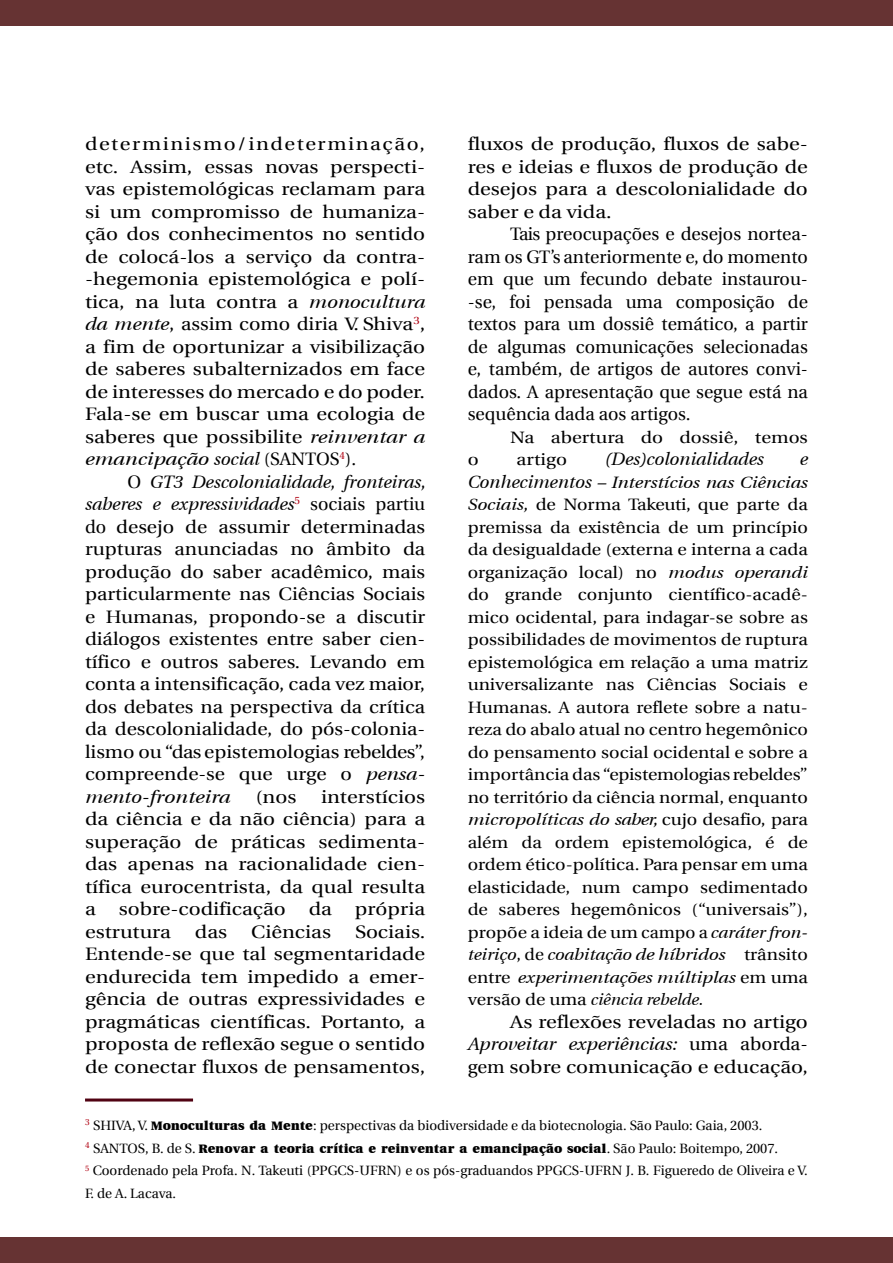
<style>
.page{position:relative;width:893px;height:1263px;background:#fff}
.page>*{position:absolute;margin:0;border:0;box-sizing:border-box;transform-origin:0 0}
.t1{font:18px/22.5px "Utopia";color:#000;text-align:justify;scale:1.15 1}
.t2{font:18px/22.5px "Utopia";color:#000;text-align:justify}
.t3{font:italic 18px "Utopia";color:#000}
.t4{font:16.5px/22.5px "Utopia";color:#000;text-align:justify;scale:1.1 1}
.t5{font:16.5px "Utopia";color:#000;scale:1.15 1}
.t6{font:13.5px/22.5px "Utopia";color:#000}
.s1{font-style:italic}
.s2{font-style:italic;font-size:18px}
.s3{font-weight:700}
</style>
<div class="page">
<div style="left:0;top:1237px;width:893px;height:26px;background:#633"></div>
<div style="left:0;top:0;width:893px;height:26px;background:#633"></div>
<hr style="left:85px;top:1098px;width:108px;height:3px;background:#500212">
<p class="t1" style="left:85px;top:133px;width:297px">determinismo/indeterminação, etc. Assim, essas novas perspecti&shy;vas epistemológicas reclamam para si um compromisso de humaniza&shy;ção dos conhecimentos no sentido de colocá-los a serviço da contra--hegemonia epistemológica e polí&shy;tica, na luta contra a <span class="s1">monocultura da mente</span>, assim como diria V. Shiva<sup>3</sup>, a fim de oportunizar a visibilização de saberes subalternizados em face de interesses do mercado e do poder.<br>Fala-se em buscar uma ecologia de saberes que possibilite <span class="s1">reinventar a emancipação social</span> (SANTOS<sup>4</sup>).</p>
<p class="t2" style="left:85px;top:470px;width:342px;text-indent:43px">O <span class="s1">GT3 Descolonialidade, fronteiras, saberes e expressividades</span><sup>5</sup> sociais partiu do desejo de assumir determinadas rupturas anunciadas no âmbito da produção do saber acadêmico, mais particularmente nas Ciências Sociais e Humanas, propondo-se a discutir diálogos existentes entre saber cien&shy;tífico e outros saberes. Levando em conta a intensificação, cada vez maior, dos debates na perspectiva da crítica da descolonialidade, do pós-colonia&shy;lismo ou “das epistemologias rebeldes”, compreende-se que urge o <span class="s1">pensa&shy;mento-fronteira</span></p>
<p class="t1" style="left:85px;top:785px;width:297px;text-indent:236px">interstícios da ciência e da não ciência) para a superação de práticas sedimenta&shy;das apenas na racionalidade cien&shy;tífica eurocentrista, da qual resulta a</p>
<p class="t1" style="left:255px;top:785px;width:37px">(nos</p>
<p class="t1" style="left:119px;top:898px;width:147px">sobre-codificação</p>
<p class="t1" style="left:309px;top:898px;width:22px">da</p>
<p class="t1" style="left:355px;top:898px;width:63px">própria</p>
<p class="t1" style="left:85px;top:920px;width:76px">estrutura</p>
<p class="t1" style="left:195px;top:920px;width:30px">das</p>
<p class="t1" style="left:251px;top:920px;width:71px">Ciências</p>
<p class="t1" style="left:85px;top:920px;width:297px;text-indent:270px">Sociais.<br>Entende-se que tal segmentaridade endurecida tem impedido a emer&shy;gência de outras expressividades e pragmáticas científicas. Portanto, a proposta de reflexão segue o sentido de conectar fluxos de pensamentos,</p>
<p class="t1" style="left:468px;top:133px;width:297px">fluxos de produção, fluxos de sabe&shy;res e ideias e fluxos de produção de desejos para a descolonialidade do saber e da vida.</p>
<p class="t2" style="left:468px;top:223px;width:342px;text-indent:43px">Tais preocupações e desejos nortea&shy;ram os GT’s anteriormente e, do momento em que um fecundo debate instaurou--se, foi pensada uma composição de textos para um dossiê temático, a partir de algumas comunicações selecionadas e, também, de artigos de autores convi&shy;dados. A apresentação que segue está na sequência dada aos artigos.</p>
<p class="t5" style="left:510px;top:428px;width:260px">Na abertura do dossiê, temos</p>
<p class="t5" style="left:468px;top:450px;width:11px">o</p>
<p class="t5" style="left:517px;top:450px;width:45px">artigo</p>
<p class="t3" style="left:605px;top:449px;width:160px">(Des)colonialidades</p>
<p class="t3" style="left:800px;top:449px;width:10px">e</p>
<p class="t4" style="left:468px;top:471px;width:311px"><span class="s2">Conhecimentos</span> <span class="s1">– Interstícios nas Ciências Sociais,</span> de Norma Takeuti, que parte da premissa da existência de um princípio da desigualdade (externa e interna a cada organização local) no <span class="s1">modus operandi </span>do grande conjunto científico-acadê&shy;mico ocidental, para indagar-se sobre as possibilidades de movimentos de ruptura epistemológica em relação a uma matriz universalizante nas Ciências Sociais e Humanas. A autora reflete sobre a natu&shy;reza do abalo atual no centro hegemônico do pensamento social ocidental e sobre a importância das “epistemologias rebeldes” no território da ciência normal, enquanto <span class="s1">micropolíticas do saber,</span> cujo desafio, para além da ordem epistemológica, é de ordem ético-política. Para pensar em uma elasticidade, num campo sedimentado de saberes hegemônicos (“universais”), propõe a ideia de um campo a <span class="s1">caráter fron&shy;teiriço</span>, de <span class="s1">coabitação de híbridos</span> <span class="s3">–</span> trânsito entre <span class="s1">experimentações múltiplas</span> em uma versão de uma <span class="s1">ciência rebelde.</span></p>
<p class="t1" style="left:468px;top:1010px;width:297px;text-indent:43px">As reflexões reveladas no artigo <span class="s1">Aproveitar experiências:</span> uma aborda&shy;gem sobre comunicação e educação,</p>
<p class="t6" style="left:85px;top:1114px;width:724px"><sup>3</sup> SHIVA, V. <span class="s3">Monoculturas da Mente</span>: perspectivas da biodiversidade e da biotecnologia. São Paulo: Gaia, 2003.<br><sup>4</sup> SANTOS, B. de S. <span class="s3">Renovar a teoria crítica e reinventar a emancipação social</span>. São Paulo: Boitempo, 2007.<br><sup>5</sup> Coordenado pela Profa. N. Takeuti (PPGCS-UFRN) e os pós-graduandos PPGCS-UFRN J. B. Figueredo de Oliveira e V.<br>F. de A. Lacava.</p>
</div>
